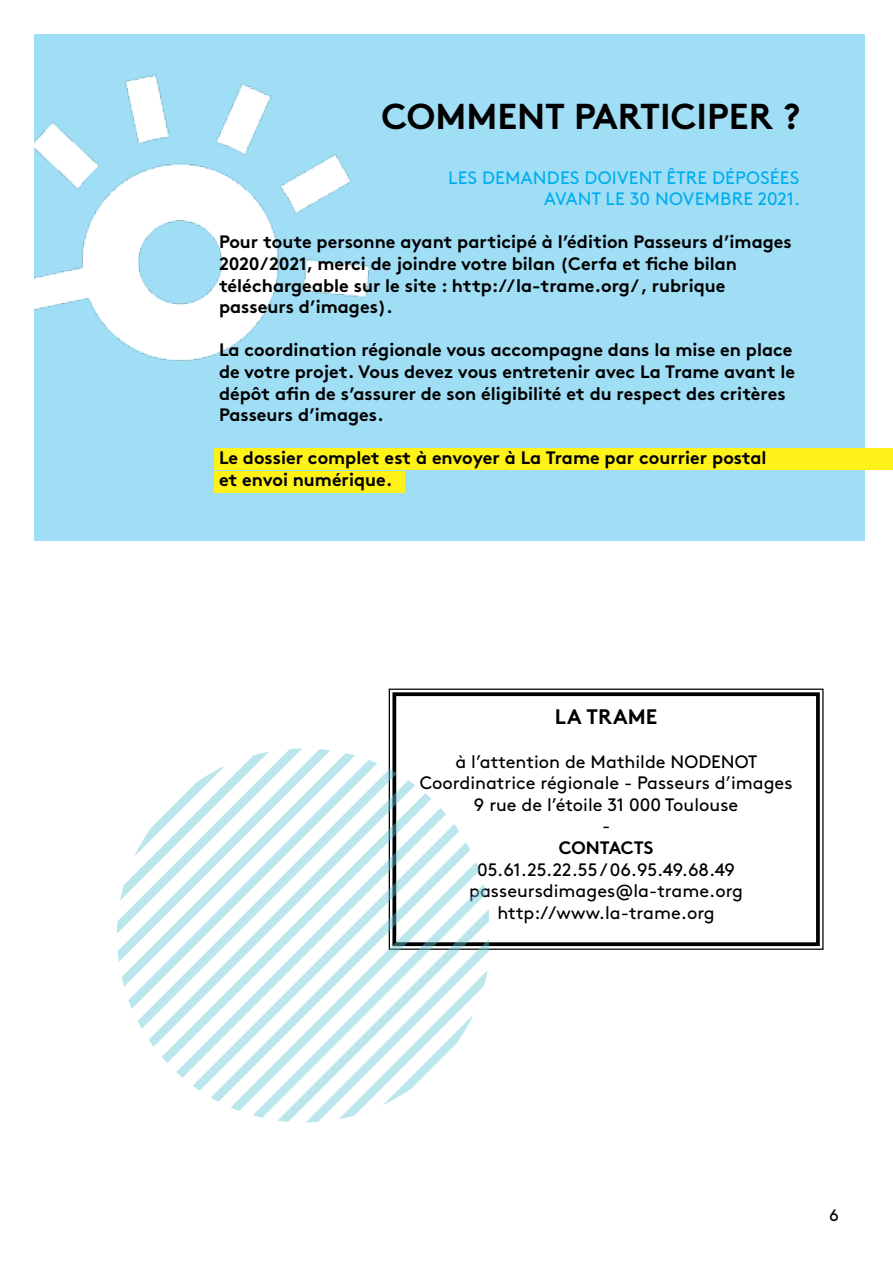
<style>
.page{position:relative;width:893px;height:1263px;background:#fff}
.page>*{position:absolute;margin:0;border:0;box-sizing:border-box;transform-origin:0 0}
.t1{font:700 36px "Brown Std";color:#010000}
.t2{font:700 21px "Brown Std";color:#010000}
.t3{font:700 18px/21.6px "Brown Std";color:#000}
.t4{font:18px/21.6px "Brown Std";color:#010000;text-align:center}
.t5{font:18px/21.6px "Brown Std";color:#000;text-align:center}
.t6{font:18px/21.6px "Brown Std";letter-spacing:.01em;color:#00aeef;text-align:right}
.t7{font:16.5px "Brown Std";color:#000}
</style>
<div class="page">
<div style="left:34px;top:34px;width:830px;height:506px;background:#a0def6"></div>
<div style="left:214px;top:448px;width:679px;height:21px;background:#fff218"></div>
<div style="left:214px;top:472px;width:191px;height:21px;background:#fff218"></div>
<img style="left:34px;top:74px;width:336px;height:287px">
<svg style="left:388px;top:688px;width:436px;height:262px"></svg>
<div style="left:392px;top:692px;width:428px;height:254px;border:4px solid #000"></div>
<svg style="left:117px;top:748px;width:371px;height:374px"></svg>
<h1 class="t1" style="left:381px;top:94px;width:421px">COMMENT PARTICIPER ?</h1>
<p class="t6" style="left:448px;top:167px;width:354px">LES DEMANDES DOIVENT ÊTRE DÉPOSÉES<br>AVANT LE 30 NOVEMBRE 2021.</p>
<p class="t3" style="left:219px;top:231px;width:574px">Pour toute personne ayant participé à l’édition Passeurs d’images 2020/2021, merci de joindre votre bilan (Cerfa et fiche bilan téléchargeable sur le site : http://la-trame.org/ , rubrique passeurs d’images).</p>
<p class="t3" style="left:219px;top:339px;width:578px">La coordination régionale vous accompagne dans la mise en place de votre projet. Vous devez vous entretenir avec La Trame avant le dépôt afin de s’assurer de son éligibilité et du respect des critères Passeurs d’images.</p>
<p class="t3" style="left:219px;top:447px;width:549px">Le dossier complet est à envoyer à La Trame par courrier postal et envoi numérique.</p>
<p class="t2" style="left:555px;top:704px;width:104px">LA TRAME</p>
<p class="t4" style="left:420px;top:751px;width:374px">à l’attention de Mathilde NODENOT<br>Coordinatrice régionale - Passeurs d’images<br>9 rue de l’étoile 31 000 Toulouse</p>
<p class="t5" style="left:602px;top:815px;width:10px">-</p>
<p class="t3" style="left:559px;top:837px;width:96px">CONTACTS</p>
<p class="t5" style="left:469px;top:859px;width:275px">05.61.25.22.55 / 06.95.49.68.49 passeursdimages@la-trame.org http://www.la-trame.org</p>
<p class="t7" style="left:829px;top:1206px;width:11px">6</p>
</div>
